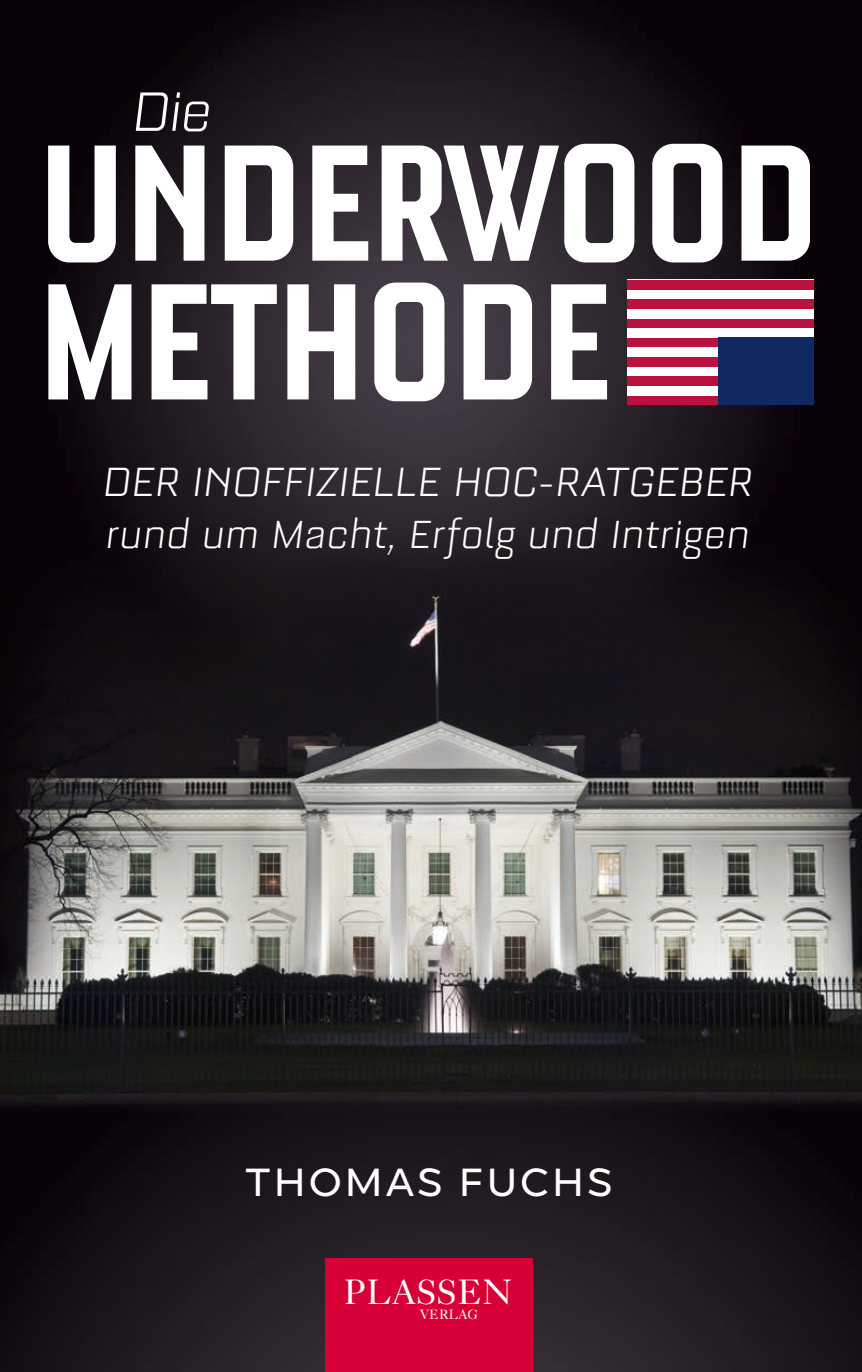
<style>
.page{position:relative;width:862px;height:1372px;background:#fff}
.page>*{position:absolute;margin:0;border:0;box-sizing:border-box;transform-origin:0 0}
.t1{font:700 condensed 202.5px "Bourgeois";color:#fff}
.t2{font:italic 300 67.5px "Bourgeois";color:#fff}
.t3{font:italic 300 49.73px "Bourgeois";letter-spacing:.025em;color:#fff}
.t4{font:italic 300 47.7px "Bourgeois";letter-spacing:.03em;color:#fff}
.t5{font:40.5px "Naste";letter-spacing:.09em;color:#fff}
.t6{font:35.32px "Casablanca Plain";letter-spacing:.015em;color:#fff}
.t7{font:13.5px "Casablanca Plain";color:#fff}
</style>
<div class="page">
<img style="left:0;top:0;width:861px;height:1371px">
<div style="left:325px;top:1258px;width:207px;height:113px;background:#d70036"></div>
<div style="left:626px;top:395px;width:186px;height:10px;background:#bb113e"></div>
<div style="left:626px;top:386px;width:186px;height:9px;background:#fff"></div>
<div style="left:626px;top:376px;width:186px;height:10px;background:#bb113e"></div>
<div style="left:626px;top:366px;width:186px;height:10px;background:#fff"></div>
<div style="left:626px;top:357px;width:186px;height:9px;background:#bb113e"></div>
<div style="left:626px;top:347px;width:186px;height:10px;background:#fff"></div>
<div style="left:626px;top:337px;width:186px;height:10px;background:#bb113e"></div>
<div style="left:626px;top:328px;width:186px;height:9px;background:#fff"></div>
<div style="left:626px;top:318px;width:186px;height:10px;background:#bb113e"></div>
<div style="left:626px;top:309px;width:186px;height:9px;background:#fff"></div>
<div style="left:626px;top:299px;width:186px;height:10px;background:#bb113e"></div>
<div style="left:626px;top:289px;width:186px;height:10px;background:#fff"></div>
<div style="left:626px;top:280px;width:186px;height:9px;background:#bb113e"></div>
<div style="left:717px;top:337px;width:95px;height:68px;background:#102960"></div>
<h2 class="t2" style="left:133px;top:76px;width:79px">Die</h2>
<h1 class="t1" style="left:39px;top:100px;width:781px">Underwood</h1>
<h1 class="t1" style="left:38px;top:238px;width:573px">Methode</h1>
<p class="t3" style="left:103px;top:456px;width:649px">Der inoffizielle HoC-Ratgeber</p>
<p class="t4" style="left:106px;top:509px;width:644px">rund um Macht, Erfolg und Intrigen</p>
<p class="t5" style="left:245px;top:1153px;width:368px">THOMAS FUCHS</p>
<p class="t6" style="left:344px;top:1270px;width:169px">PLASSEN</p>
<p class="t7" style="left:420px;top:1305px;width:59px">VERLAG</p>
</div>
